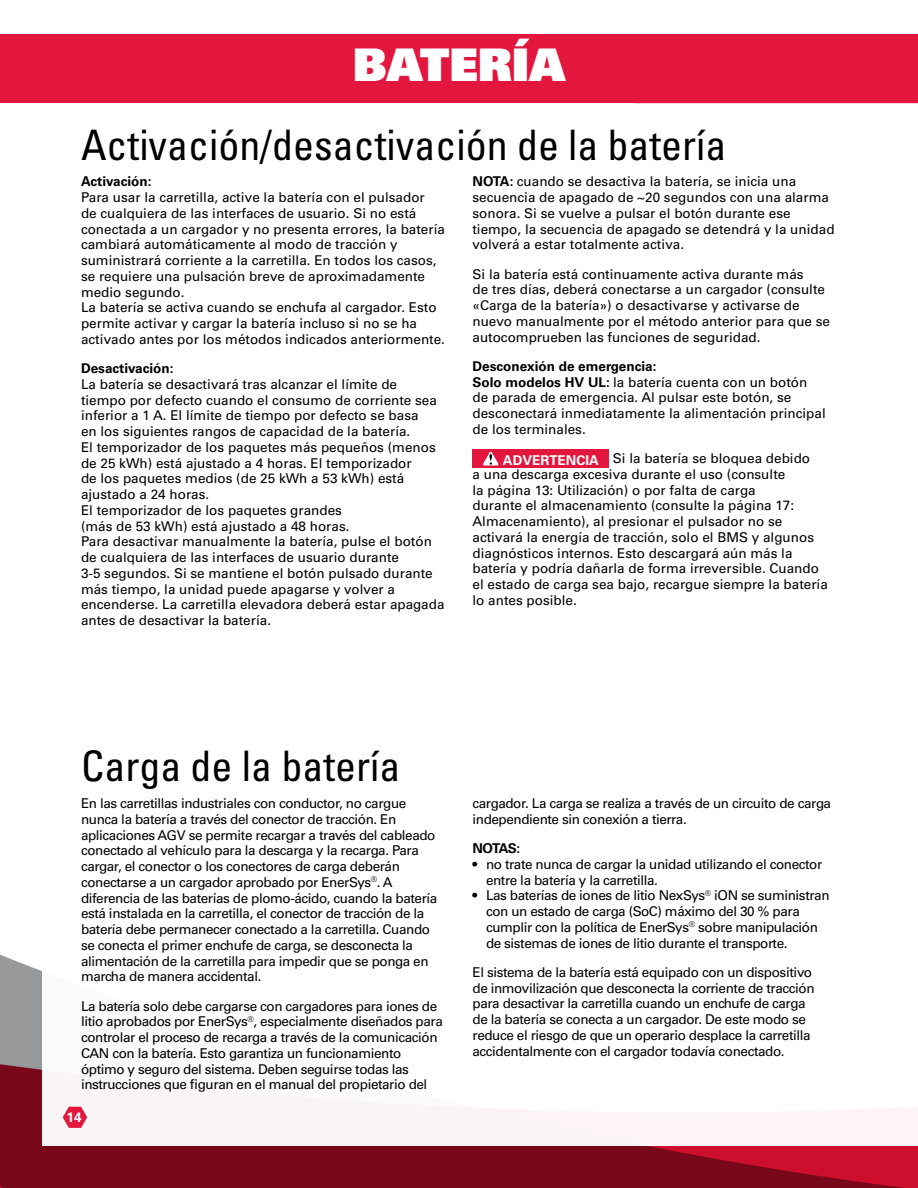
<style>
.page{position:relative;width:918px;height:1188px;background:#fff}
.page>*{position:absolute;margin:0;border:0;box-sizing:border-box;transform-origin:0 0}
.t1{font:45px "Univers LT Std X Black";color:#fff}
.Labels{font:condensed 42px "Univers LT Std";color:#000}
.Labels-2{font:13.5px/15.8px "Univers LT Std";color:#000}
.Labels-3{font:13.5px/15.8px "Univers LT Std";letter-spacing:-.03em;color:#000}
.Labels-4{font:700 13.5px "Univers LT Std";color:#000}
.t2{font:700 13.5px "Univers LT Std";color:#fff}
.s1{font-weight:700}
</style>
<div class="page">
<svg style="left:0;top:954px;width:918px;height:234px;background:#88182b"></svg>
<div style="left:42px;top:857px;width:876px;height:289px;background:#fff"></div>
<div style="left:0;top:35px;width:918px;height:68px;background:#e3173e"></div>
<div style="left:472px;top:449px;width:137px;height:19px;background:#e3173e"></div>
<svg style="left:483px;top:452px;width:16px;height:13px"></svg>
<svg style="left:63px;top:1107px;width:24px;height:21px"></svg>
<p class="t1" style="left:353px;top:35px;width:214px">BATERÍA</p>
<p class="Labels" style="left:81px;top:118px;width:647px">Activación/desactivación de la batería</p>
<p class="Labels-4" style="left:81px;top:174px;width:72px">Activación:</p>
<p class="Labels-2" style="left:81px;top:190px;width:365px">Para usar la carretilla, active la batería con el pulsador<br>de cualquiera de las interfaces de usuario. Si no está conectada a un cargador y no presenta errores, la batería cambiará automáticamente al modo de tracción y suministrará corriente a la carretilla. En todos los casos, se requiere una pulsación breve de aproximadamente medio segundo.</p>
<p class="Labels-2" style="left:81px;top:300px;width:366px">La batería se activa cuando se enchufa al cargador. Esto permite activar y cargar la batería incluso si no se ha activado antes por los métodos indicados anteriormente.</p>
<p class="Labels-4" style="left:81px;top:361px;width:94px">Desactivación:</p>
<p class="Labels-2" style="left:81px;top:376px;width:357px">La batería se desactivará tras alcanzar el límite de tiempo por defecto cuando el consumo de corriente sea inferior a 1 A. El límite de tiempo por defecto se basa en los siguientes rangos de capacidad de la batería.<br>El temporizador de los paquetes más pequeños (menos de 25 kWh) está ajustado a 4 horas. El temporizador<br>de los paquetes medios (de 25 kWh a 53 kWh) está ajustado a 24 horas.</p>
<p class="Labels-2" style="left:81px;top:502px;width:270px">El temporizador de los paquetes grandes (más de 53 kWh) está ajustado a 48 horas.</p>
<p class="Labels-2" style="left:81px;top:534px;width:365px">Para desactivar manualmente la batería, pulse el botón de cualquiera de las interfaces de usuario durante<br>3-5 segundos. Si se mantiene el botón pulsado durante más tiempo, la unidad puede apagarse y volver a encenderse. La carretilla elevadora deberá estar apagada antes de desactivar la batería.</p>
<p class="Labels-2" style="left:472px;top:174px;width:364px"><span class="s1">NOTA:</span> cuando se desactiva la batería, se inicia una secuencia de apagado de ~20 segundos con una alarma sonora. Si se vuelve a pulsar el botón durante ese tiempo, la secuencia de apagado se detendrá y la unidad volverá a estar totalmente activa.</p>
<p class="Labels-2" style="left:472px;top:266px;width:359px">Si la batería está continuamente activa durante más<br>de tres días, deberá conectarse a un cargador (consulte «Carga de la batería») o desactivarse y activarse de nuevo manualmente por el método anterior para que se autocomprueben las funciones de seguridad.</p>
<p class="Labels-4" style="left:472px;top:358px;width:185px">Desconexión de emergencia:</p>
<p class="Labels-2" style="left:472px;top:374px;width:355px"><span class="s1">Solo modelos HV UL:</span> la batería cuenta con un botón de parada de emergencia. Al pulsar este botón, se desconectará inmediatamente la alimentación principal de los terminales.</p>
<p class="t2" style="left:503px;top:453px;width:97px">ADVERTENCIA</p>
<p class="Labels-2" style="left:472px;top:451px;width:357px;text-indent:140px">Si la batería se bloquea debido<br>a una descarga excesiva durante el uso (consulte<br>la página 13: Utilización) o por falta de carga<br>durante el almacenamiento (consulte la página 17:<br>Almacenamiento), al presionar el pulsador no se activará la energía de tracción, solo el BMS y algunos diagnósticos internos. Esto descargará aún más la batería y podría dañarla de forma irreversible. Cuando el estado de carga sea bajo, recargue siempre la batería lo antes posible.</p>
<p class="Labels" style="left:81px;top:739px;width:321px">Carga de la batería</p>
<p class="Labels-3" style="left:81px;top:795px;width:358px">En las carretillas industriales con conductor, no cargue nunca la batería a través del conector de tracción. En aplicaciones AGV se permite recargar a través del cableado conectado al vehículo para la descarga y la recarga. Para cargar, el conector o los conectores de carga deberán conectarse a un cargador aprobado por EnerSys<sup>®</sup>. A diferencia de las baterías de plomo-ácido, cuando la batería está instalada en la carretilla, el conector de tracción de la batería debe permanecer conectado a la carretilla. Cuando se conecta el primer enchufe de carga, se desconecta la alimentación de la carretilla para impedir que se ponga en marcha de manera accidental.</p>
<p class="Labels-3" style="left:81px;top:998px;width:363px">La batería solo debe cargarse con cargadores para iones de litio aprobados por EnerSys<sup>®</sup>, especialmente diseñados para controlar el proceso de recarga a través de la comunicación CAN con la batería. Esto garantiza un funcionamiento óptimo y seguro del sistema. Deben seguirse todas las instrucciones que figuran en el manual del propietario del</p>
<p class="t2" style="left:66px;top:1110px;width:17px">14</p>
<p class="Labels-3" style="left:472px;top:795px;width:360px">cargador. La carga se realiza a través de un circuito de carga independiente sin conexión a tierra.</p>
<p class="Labels-4" style="left:472px;top:840px;width:49px">NOTAS:</p>
<p class="Labels-3" style="left:486px;top:856px;width:338px;text-indent:-14px">• no trate nunca de cargar la unidad utilizando el conector entre la batería y la carretilla.</p>
<p class="Labels-3" style="left:486px;top:888px;width:345px;text-indent:-14px">• Las baterías de iones de litio NexSys<sup>®</sup> iON se suministran con un estado de carga (SoC) máximo del 30 % para cumplir con la política de EnerSys<sup>®</sup> sobre manipulación de sistemas de iones de litio durante el transporte.</p>
<p class="Labels-3" style="left:472px;top:964px;width:344px">El sistema de la batería está equipado con un dispositivo de inmovilización que desconecta la corriente de tracción para desactivar la carretilla cuando un enchufe de carga de la batería se conecta a un cargador. De este modo se reduce el riesgo de que un operario desplace la carretilla accidentalmente con el cargador todavía conectado.</p>
</div>
